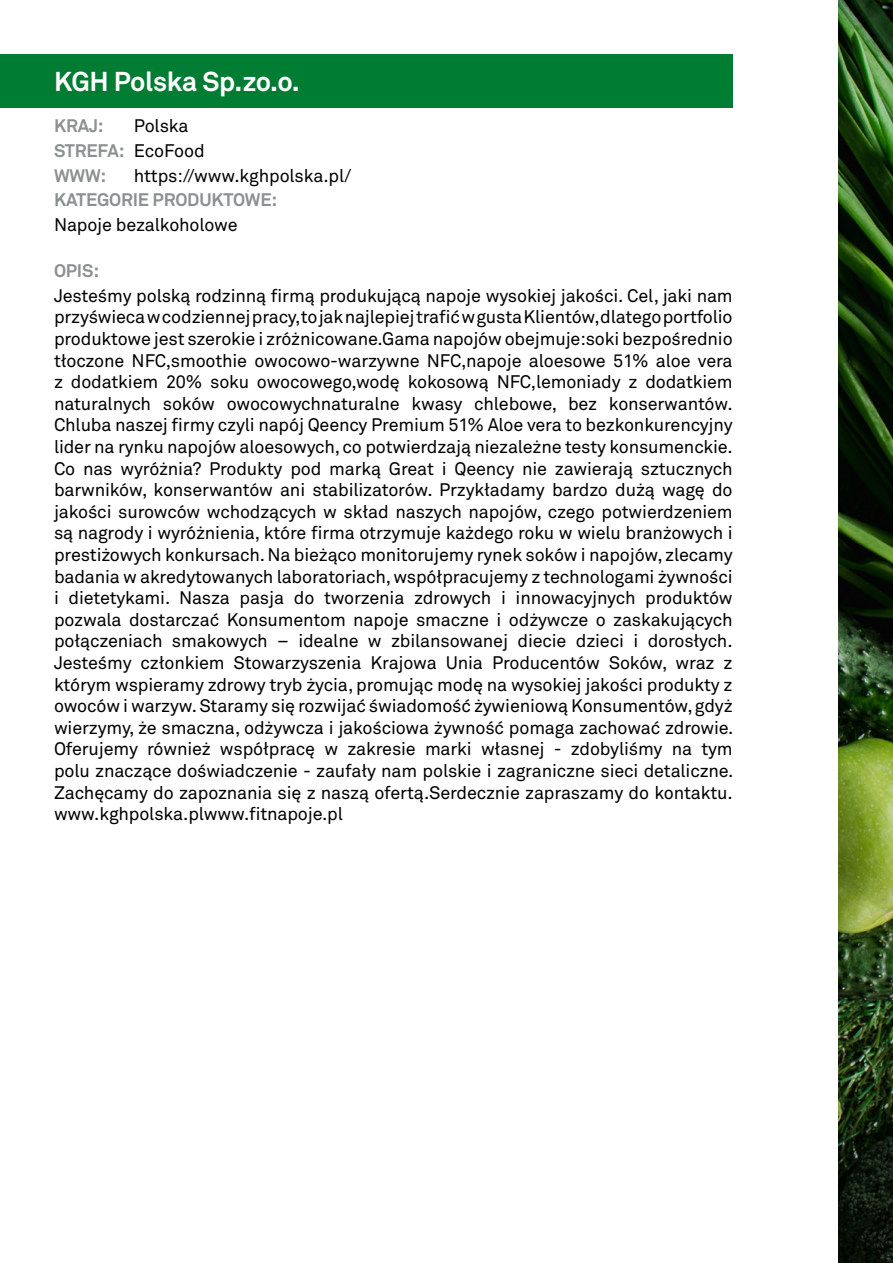
<style>
.page{position:relative;width:893px;height:1263px;background:#fff}
.page>*{position:absolute;margin:0;border:0;box-sizing:border-box;transform-origin:0 0}
.t1{font:700 27px "Akkurat Pro";letter-spacing:-.01em;color:#fff}
.t2{font:18px/21.6px "Akkurat Pro";letter-spacing:-.01em;color:#000}
.t3{font:700 18px "Akkurat Pro";letter-spacing:-.01em;color:#8c9090}
.s1{font-weight:700;color:#8c9090}
</style>
<div class="page">
<img style="left:839px;top:0;width:54px;height:1263px">
<div style="left:0;top:54px;width:733px;height:53px;background:#007d32"></div>
<h1 class="t1" style="left:54px;top:65px;width:247px">KGH Polska Sp.zo.o.</h1>
<p class="t3" style="left:54px;top:115px;width:51px">KRAJ:</p>
<p class="t2" style="left:54px;top:114px;width:152px;line-height:24.8px;text-indent:80px">Polska<br><span class="s1">STREFA:</span> EcoFood</p>
<p class="t3" style="left:54px;top:189px;width:225px">KATEGORIE PRODUKTOWE:</p>
<p class="t2" style="left:54px;top:215px;width:185px">Napoje bezalkoholowe</p>
<p class="t3" style="left:54px;top:164px;width:54px">WWW:</p>
<p class="t2" style="left:134px;top:165px;width:219px">https://www.kghpolska.pl/</p>
<p class="t3" style="left:54px;top:260px;width:47px">OPIS:</p>
<p class="t2" style="left:54px;top:285px;width:681px;text-align:justify">Jesteśmy polską rodzinną firmą produkującą napoje wysokiej jakości. Cel, jaki nam przyświeca w codziennej pracy, to jak najlepiej trafić w gusta Klientów, dlatego portfolio produktowe jest szerokie i zróżnicowane.Gama napojów obejmuje:soki bezpośrednio tłoczone NFC,smoothie owocowo-warzywne NFC,napoje aloesowe 51% aloe vera z dodatkiem 20% soku owocowego,wodę kokosową NFC,lemoniady z dodatkiem naturalnych soków owocowychnaturalne kwasy chlebowe, bez konserwantów.<br>Chluba naszej firmy czyli napój Qeency Premium 51% Aloe vera to bezkonkurencyjny lider na rynku napojów aloesowych, co potwierdzają niezależne testy konsumenckie.<br>Co nas wyróżnia? Produkty pod marką Great i Qeency nie zawierają sztucznych barwników, konserwantów ani stabilizatorów. Przykładamy bardzo dużą wagę do jakości surowców wchodzących w skład naszych napojów, czego potwierdzeniem są nagrody i wyróżnienia, które firma otrzymuje każdego roku w wielu branżowych i prestiżowych konkursach. Na bieżąco monitorujemy rynek soków i napojów, zlecamy badania w akredytowanych laboratoriach, współpracujemy z technologami żywności i dietetykami. Nasza pasja do tworzenia zdrowych i innowacyjnych produktów pozwala dostarczać Konsumentom napoje smaczne i odżywcze o zaskakujących połączeniach smakowych – idealne w zbilansowanej diecie dzieci i dorosłych.<br>Jesteśmy członkiem Stowarzyszenia Krajowa Unia Producentów Soków, wraz z którym wspieramy zdrowy tryb życia, promując modę na wysokiej jakości produkty z owoców i warzyw. Staramy się rozwijać świadomość żywieniową Konsumentów, gdyż wierzymy, że smaczna, odżywcza i jakościowa żywność pomaga zachować zdrowie.<br>Oferujemy również współpracę w zakresie marki własnej - zdobyliśmy na tym polu znaczące doświadczenie - zaufały nam polskie i zagraniczne sieci detaliczne.<br>Zachęcamy do zapoznania się z naszą ofertą.Serdecznie zapraszamy do kontaktu. www.kghpolska.plwww.fitnapoje.pl</p>
</div>
